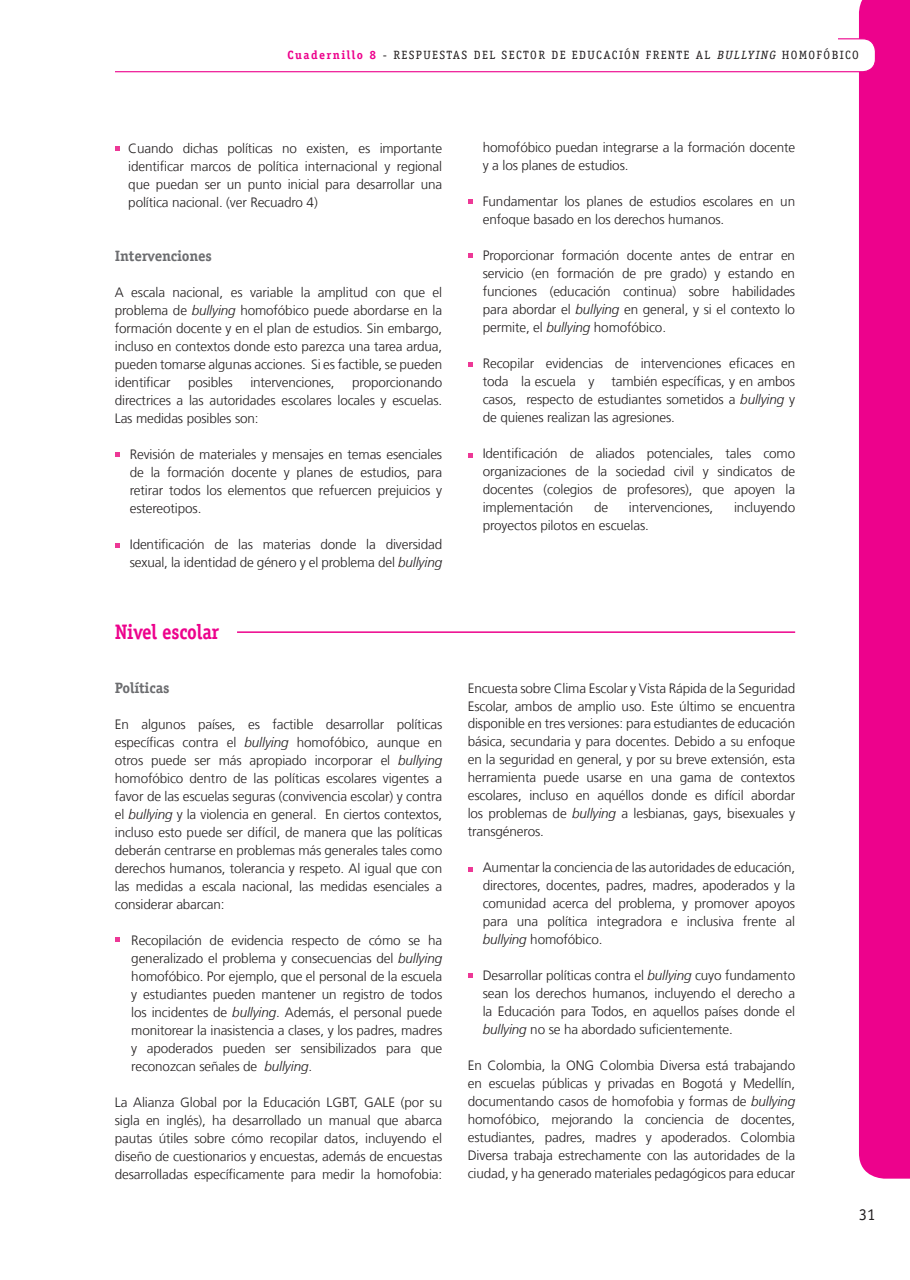
<style>
.page{position:relative;width:910px;height:1280px;background:#fff}
.page>*{position:absolute;margin:0;border:0;box-sizing:border-box;transform-origin:0 0}
.t1{font:700 21px "Officina Serif Std";letter-spacing:-.01em;color:#ed028c;scale:.9 1}
.t2{font:16.5px "Officina Sans Std";color:#231f20}
.t3{font:700 15px "Officina Serif Std";letter-spacing:-.01em;color:#6c6d70}
.t4{font:300 13.5px/18px "Frutiger LT Com";letter-spacing:-.01em;color:#231f20;text-align:justify}
.t5{font:12px "Officina Serif Std";letter-spacing:.12em;color:#231f20}
.s1{font-weight:700;color:#ed028c}
.s2{font-style:italic}
</style>
<div class="page">
<div style="left:859px;top:0;width:51px;height:1179px;background:#ed028c"></div>
<div style="left:90px;top:39px;width:785px;height:33px;background:#fff;border-radius:13px"></div>
<div style="left:89px;top:38px;width:787px;height:34px;border:1px solid #ed028c;border-radius:13px"></div>
<div style="left:82px;top:27px;width:33px;height:54px;background:#fff"></div>
<div style="left:106px;top:35px;width:732px;height:9px;background:#fff"></div>
<hr style="left:237px;top:631px;width:558px;height:2px;background:#ed028c">
<svg style="left:115px;top:146px;width:4px;height:5px"></svg>
<svg style="left:115px;top:452px;width:4px;height:5px"></svg>
<svg style="left:115px;top:543px;width:4px;height:5px"></svg>
<svg style="left:468px;top:199px;width:4px;height:5px"></svg>
<svg style="left:468px;top:253px;width:4px;height:5px"></svg>
<svg style="left:468px;top:362px;width:4px;height:5px"></svg>
<svg style="left:468px;top:453px;width:4px;height:5px"></svg>
<svg style="left:115px;top:937px;width:4px;height:5px"></svg>
<svg style="left:468px;top:867px;width:4px;height:4px"></svg>
<svg style="left:468px;top:973px;width:4px;height:5px"></svg>
<p class="t5" style="left:288px;top:48px;width:573px"><span class="s1">Cuadernillo 8</span> - RESPUESTAS DEL SECTOR DE EDUCACIÓN FRENTE AL <span class="s2">BULLYING</span> HOMOFÓBICO</p>
<p class="t4" style="left:128px;top:139px;width:315px">Cuando dichas políticas no existen, es importante identificar marcos de política internacional y regional que puedan ser un punto inicial para desarrollar una política nacional. (ver Recuadro 4)</p>
<p class="t3" style="left:115px;top:246px;width:99px">Intervenciones</p>
<p class="t4" style="left:115px;top:283px;width:329px">A escala nacional, es variable la amplitud con que el problema de <span class="s2">bullying</span> homofóbico puede abordarse en la formación docente y en el plan de estudios. Sin embargo, incluso en contextos donde esto parezca una tarea ardua, pueden tomarse algunas acciones. Si es factible, se pueden identificar</p>
<p class="t4" style="left:115px;top:373px;width:329px;text-indent:237px">proporcionando directrices a las autoridades escolares locales y escuelas.<br>Las medidas posibles son:</p>
<p class="t4" style="left:130px;top:445px;width:314px">Revisión de materiales y mensajes en temas esenciales de la formación docente y planes de estudios, para retirar todos los elementos que refuercen prejuicios y estereotipos.</p>
<p class="t4" style="left:130px;top:535px;width:314px">Identificación de las materias donde la diversidad sexual, la identidad de género y el problema del <span class="s2">bullying</span></p>
<p class="t4" style="left:188px;top:373px;width:46px">posibles</p>
<p class="t4" style="left:250px;top:373px;width:86px">intervenciones,</p>
<h1 class="t1" style="left:115px;top:618px;width:118px">Nivel escolar</h1>
<p class="t3" style="left:115px;top:678px;width:56px">Políticas</p>
<p class="t4" style="left:115px;top:715px;width:329px">En algunos países, es factible desarrollar políticas específicas contra el <span class="s2">bullying</span> homofóbico, aunque en otros puede ser más apropiado incorporar el <span class="s2">bullying </span>homofóbico dentro de las políticas escolares vigentes a favor de las escuelas seguras (convivencia escolar) y contra el <span class="s2">bullying</span> y la violencia en general. En ciertos contextos, incluso esto puede ser difícil, de manera que las políticas deberán centrarse en problemas más generales tales como derechos humanos, tolerancia y respeto. Al igual que con las medidas a escala nacional, las medidas esenciales a considerar abarcan:</p>
<p class="t4" style="left:131px;top:931px;width:312px">Recopilación de evidencia respecto de cómo se ha generalizado el problema y consecuencias del <span class="s2">bullying </span>homofóbico. Por ejemplo, que el personal de la escuela y estudiantes pueden mantener un registro de todos los incidentes de <span class="s2">bullying</span>. Además, el personal puede monitorear la inasistencia a clases, y los padres, madres y apoderados pueden ser sensibilizados para que reconozcan señales de <span class="s2">bullying</span>.</p>
<p class="t4" style="left:115px;top:1093px;width:329px">La Alianza Global por la Educación LGBT, GALE (por su sigla en inglés), ha desarrollado un manual que abarca pautas útiles sobre cómo recopilar datos, incluyendo el diseño de cuestionarios y encuestas, además de encuestas desarrolladas específicamente para medir la homofobia:</p>
<p class="t4" style="left:483px;top:139px;width:314px">homofóbico puedan integrarse a la formación docente y a los planes de estudios.</p>
<p class="t4" style="left:483px;top:193px;width:314px">Fundamentar los planes de estudios escolares en un enfoque basado en los derechos humanos.</p>
<p class="t4" style="left:483px;top:247px;width:314px">Proporcionar formación docente antes de entrar en servicio (en formación de pre grado) y estando en funciones (educación continua) sobre habilidades para abordar el <span class="s2">bullying</span> en general, y si el contexto lo permite, el <span class="s2">bullying</span> homofóbico.</p>
<p class="t4" style="left:483px;top:355px;width:314px">Recopilar evidencias de intervenciones eficaces en toda la escuela y también específicas, y en ambos casos, respecto de estudiantes sometidos a <span class="s2">bullying</span> y de quienes realizan las agresiones.</p>
<p class="t4" style="left:483px;top:445px;width:314px">Identificación de aliados potenciales, tales como organizaciones de la sociedad civil y sindicatos de docentes (colegios de profesores), que apoyen la implementación</p>
<p class="t4" style="left:594px;top:499px;width:16px">de</p>
<p class="t4" style="left:629px;top:499px;width:86px">intervenciones,</p>
<p class="t4" style="left:734px;top:499px;width:63px">incluyendo</p>
<p class="t4" style="left:483px;top:517px;width:168px">proyectos pilotos en escuelas.</p>
<p class="t4" style="left:468px;top:679px;width:329px">Encuesta sobre Clima Escolar y Vista Rápida de la Seguridad Escolar, ambos de amplio uso. Este último se encuentra disponible en tres versiones: para estudiantes de educación básica, secundaria y para docentes. Debido a su enfoque en la seguridad en general, y por su breve extensión, esta herramienta puede usarse en una gama de contextos escolares, incluso en aquéllos donde es difícil abordar los problemas de <span class="s2">bullying</span> a lesbianas, gays, bisexuales y transgéneros.</p>
<p class="t4" style="left:483px;top:859px;width:314px">Aumentar la conciencia de las autoridades de educación, directores, docentes, padres, madres, apoderados y la comunidad acerca del problema, y promover apoyos para una política integradora e inclusiva frente al <span class="s2">bullying</span> homofóbico.</p>
<p class="t4" style="left:483px;top:967px;width:314px">Desarrollar políticas contra el <span class="s2">bullying</span> cuyo fundamento sean los derechos humanos, incluyendo el derecho a la Educación para Todos, en aquellos países donde el <span class="s2">bullying</span> no se ha abordado suficientemente.</p>
<p class="t4" style="left:468px;top:1057px;width:329px">En Colombia, la ONG Colombia Diversa está trabajando en escuelas públicas y privadas en Bogotá y Medellín, documentando casos de homofobia y formas de <span class="s2">bullying </span>homofóbico, mejorando la conciencia de docentes, estudiantes, padres, madres y apoderados. Colombia Diversa trabaja estrechamente con las autoridades de la ciudad, y ha generado materiales pedagógicos para educar</p>
<p class="t2" style="left:859px;top:1205px;width:18px">31</p>
</div>
